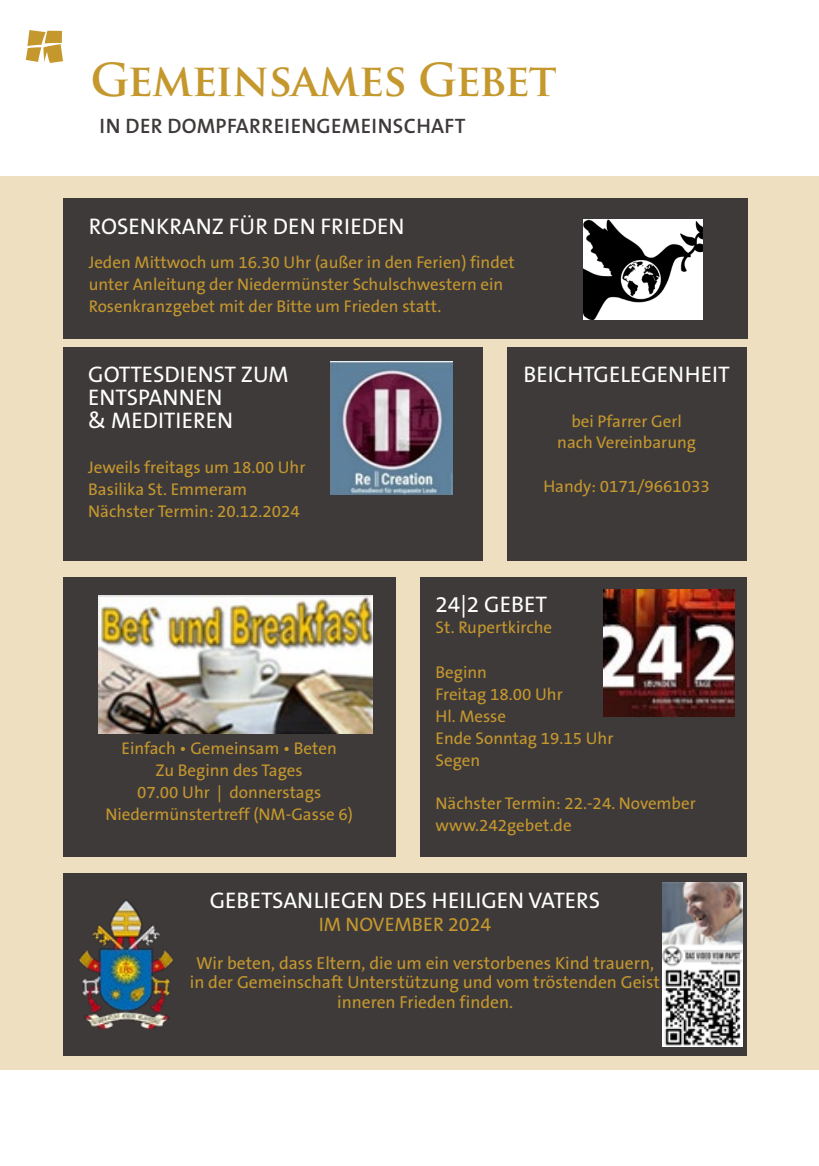
<style>
.page{position:relative;width:819px;height:1166px;background:#fff}
.page>*{position:absolute;margin:0;border:0;box-sizing:border-box;transform-origin:0 0}
.Einf__Abs{font:700 44.27px "Trajan Pro";letter-spacing:-.025em;color:#c5982e}
.t1{font:22.57px/23.1px "The Sans B5 Plain";color:#fff}
.Einf__Abs-2{font:600 21px "The Sans";letter-spacing:.015em;color:#3f3a3a}
.t2{font:19.6px "The Sans B5 Plain";color:#c5982e}
.t3{font:17.5px/19.2px "The Sans B5 Plain";color:#c5982e;text-align:center}
.t4{font:16.97px/21.9px "The Sans B5 Plain";color:#c5982e}
</style>
<div class="page">
<div style="left:0;top:176px;width:819px;height:894px;background:#eedfc0"></div>
<svg style="left:26px;top:30px;width:37px;height:33px"></svg>
<div style="left:63px;top:198px;width:684px;height:141px;background:#3f3a3a"></div>
<div style="left:63px;top:347px;width:419px;height:213px;background:#3f3a3a"></div>
<div style="left:63px;top:577px;width:332px;height:280px;background:#3f3a3a"></div>
<div style="left:506px;top:347px;width:240px;height:213px;background:#3f3a3a"></div>
<div style="left:420px;top:577px;width:327px;height:280px;background:#3f3a3a"></div>
<div style="left:63px;top:872px;width:683px;height:183px;background:#3f3a3a"></div>
<img style="left:98px;top:595px;width:275px;height:138px">
<img style="left:603px;top:589px;width:131px;height:128px">
<img style="left:662px;top:882px;width:80px;height:164px">
<img style="left:79px;top:899px;width:95px;height:129px">
<img style="left:330px;top:362px;width:122px;height:133px">
<img style="left:583px;top:219px;width:119px;height:100px">
<p class="Einf__Abs" style="left:90px;top:53px;width:468px">GEMEINSAMES GEBET</p>
<p class="Einf__Abs-2" style="left:100px;top:108px;width:367px">IN DER DOMPFARREIENGEMEINSCHAFT</p>
<p class="t1" style="left:89px;top:216px;width:317px">ROSENKRANZ FÜR DEN FRIEDEN</p>
<p class="t4" style="left:89px;top:252px;width:427px">Jeden Mittwoch um 16.30 Uhr (außer in den Ferien) findet unter Anleitung der Niedermünster Schulschwestern ein<br>Rosenkranzgebet mit der Bitte um Frieden statt.</p>
<p class="t1" style="left:88px;top:363px;width:202px">GOTTESDIENST ZUM</p>
<p class="t1" style="left:88px;top:386px;width:146px">ENTSPANNEN &amp; MEDITIEREN</p>
<p class="t4" style="left:88px;top:457px;width:219px">Jeweils freitags um 18.00 Uhr</p>
<p class="t4" style="left:88px;top:479px;width:160px">Basilika St. Emmeram</p>
<p class="t4" style="left:88px;top:500px;width:213px">Nächster Termin: 20.12.2024</p>
<p class="t1" style="left:523px;top:363px;width:208px">BEICHTGELEGENHEIT</p>
<p class="t4" style="left:571px;top:411px;width:112px">bei Pfarrer Gerl</p>
<p class="t4" style="left:557px;top:432px;width:140px">nach Vereinbarung</p>
<p class="t4" style="left:543px;top:476px;width:168px">Handy: 0171/9661033</p>
<p class="t4" style="left:121px;top:738px;width:217px">Einfach • Gemeinsam • Beten</p>
<p class="t4" style="left:156px;top:760px;width:149px">Zu Beginn des Tages</p>
<p class="t4" style="left:137px;top:782px;width:185px">07.00 Uhr | donnerstags</p>
<p class="t4" style="left:105px;top:804px;width:249px">Niedermünstertreff (NM-Gasse 6)</p>
<p class="t1" style="left:435px;top:593px;width:113px">24|2 GEBET</p>
<p class="t4" style="left:435px;top:617px;width:118px">St. Rupertkirche</p>
<p class="t4" style="left:435px;top:662px;width:53px">Beginn</p>
<p class="t4" style="left:435px;top:684px;width:129px">Freitag 18.00 Uhr</p>
<p class="t4" style="left:435px;top:706px;width:72px">Hl. Messe</p>
<p class="t4" style="left:435px;top:728px;width:179px">Ende Sonntag 19.15 Uhr</p>
<p class="t4" style="left:435px;top:750px;width:46px">Segen</p>
<p class="t4" style="left:435px;top:793px;width:262px">Nächster Termin: 22.-24. November www.242gebet.de</p>
<p class="t1" style="left:210px;top:889px;width:392px">GEBETSANLIEGEN DES HEILIGEN VATERS</p>
<p class="t2" style="left:318px;top:914px;width:174px">IM NOVEMBER 2024</p>
<p class="t3" style="left:190px;top:954px;width:471px">Wir beten, dass Eltern, die um ein verstorbenes Kind trauern, in der Gemeinschaft Unterstützung und vom tröstenden Geist inneren Frieden finden.</p>
</div>
